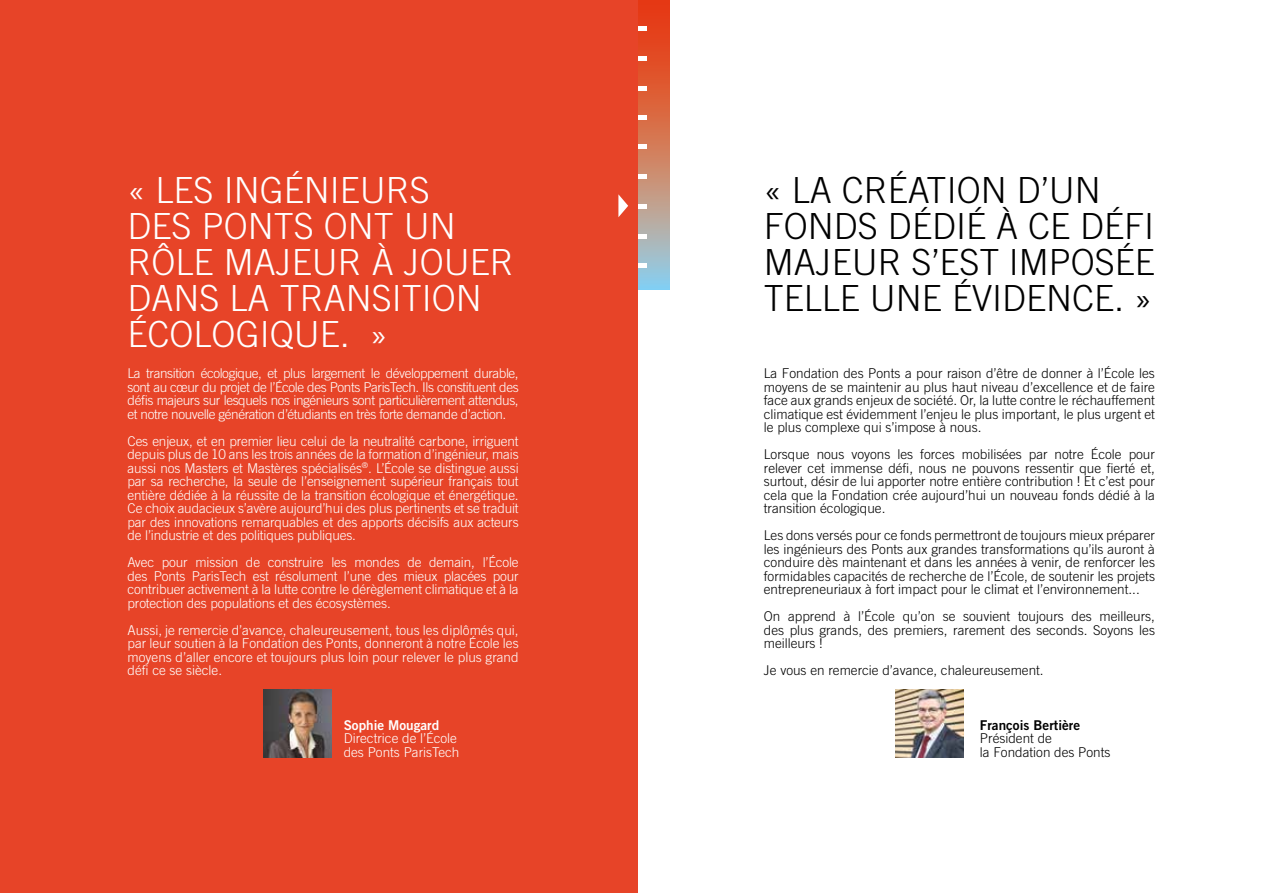
<style>
.page{position:relative;width:1276px;height:893px;background:#fff}
.page>*{position:absolute;margin:0;border:0;box-sizing:border-box;transform-origin:0 0}
.t1{font:300 36px/36px "Trade Gothic LT";color:#fff}
.t2{font:300 36px/36px "Trade Gothic LT";color:#000}
.t3{font:300 13.5px/13.5px "Trade Gothic LT";letter-spacing:-.01em;color:#fff;text-align:justify}
.t4{font:300 13.5px/13.5px "Trade Gothic LT";color:#000;text-align:justify}
.t5{font:13.5px "Trade Gothic LT Bold Two";color:#000}
.t6{font:13.5px "Trade Gothic LT Bold Two";color:#fff}
</style>
<div class="page">
<svg style="left:638px;top:0;width:31px;height:289px;background:#cb7f68"></svg>
<div style="left:636px;top:26px;width:10px;height:5px;background:#fff"></div>
<hr style="left:636px;top:145px;width:10px;height:4px;background:#fff">
<hr style="left:636px;top:86px;width:10px;height:4px;background:#fff">
<div style="left:636px;top:204px;width:10px;height:5px;background:#fff"></div>
<div style="left:636px;top:56px;width:10px;height:5px;background:#fff"></div>
<div style="left:636px;top:174px;width:10px;height:5px;background:#fff"></div>
<hr style="left:636px;top:116px;width:10px;height:4px;background:#fff">
<hr style="left:636px;top:234px;width:10px;height:4px;background:#fff">
<hr style="left:636px;top:264px;width:10px;height:4px;background:#fff">
<div style="left:0;top:0;width:638px;height:893px;background:#e74428"></div>
<img style="left:264px;top:690px;width:67px;height:68px">
<img style="left:896px;top:690px;width:67px;height:68px">
<svg style="left:618px;top:194px;width:10px;height:23px"></svg>
<h1 class="t1" style="left:128px;top:171px;width:388px">« LES INGÉNIEURS<br>DES PONTS ONT UN<br>RÔLE MAJEUR À JOUER<br>DANS LA TRANSITION<br>ÉCOLOGIQUE. »</h1>
<h1 class="t2" style="left:764px;top:171px;width:392px">« LA CRÉATION D’UN<br>FONDS DÉDIÉ À CE DÉFI<br>MAJEUR S’EST IMPOSÉE<br>TELLE UNE ÉVIDENCE. »</h1>
<p class="t3" style="left:128px;top:367px;width:392px">La transition écologique, et plus largement le développement durable, sont au cœur du projet de l’École des Ponts ParisTech. Ils constituent des défis majeurs sur lesquels nos ingénieurs sont particulièrement attendus, et notre nouvelle génération d’étudiants en très forte demande d’action.</p>
<p class="t3" style="left:128px;top:434px;width:393px">Ces enjeux, et en premier lieu celui de la neutralité carbone, irriguent depuis plus de 10 ans les trois années de la formation d’ingénieur, mais aussi nos Masters et Mastères spécialisés<sup>®</sup>. L’École se distingue aussi par sa recherche, la seule de l’enseignement supérieur français tout entière dédiée à la réussite de la transition écologique et énergétique.<br>Ce choix audacieux s’avère aujourd’hui des plus pertinents et se traduit par des innovations remarquables et des apports décisifs aux acteurs de l’industrie et des politiques publiques.</p>
<p class="t3" style="left:128px;top:556px;width:392px">Avec pour mission de construire les mondes de demain, l’École des Ponts ParisTech est résolument l’une des mieux placées pour contribuer activement à la lutte contre le dérèglement climatique et à la protection des populations et des écosystèmes.</p>
<p class="t3" style="left:128px;top:623px;width:392px">Aussi, je remercie d’avance, chaleureusement, tous les diplômés qui, par leur soutien à la Fondation des Ponts, donneront à notre École les moyens d’aller encore et toujours plus loin pour relever le plus grand défi ce se siècle.</p>
<p class="t6" style="left:344px;top:716px;width:97px">Sophie Mougard</p>
<p class="t3" style="left:344px;top:731px;width:117px">Directrice de l’École des Ponts ParisTech</p>
<p class="t4" style="left:764px;top:367px;width:392px">La Fondation des Ponts a pour raison d’être de donner à l’École les moyens de se maintenir au plus haut niveau d’excellence et de faire face aux grands enjeux de société. Or, la lutte contre le réchauffement climatique est évidemment l’enjeu le plus important, le plus urgent et le plus complexe qui s’impose à nous.</p>
<p class="t4" style="left:764px;top:448px;width:392px">Lorsque nous voyons les forces mobilisées par notre École pour relever cet immense défi, nous ne pouvons ressentir que fierté et, surtout, désir de lui apporter notre entière contribution ! Et c’est pour cela que la Fondation crée aujourd’hui un nouveau fonds dédié à la transition écologique.</p>
<p class="t4" style="left:764px;top:529px;width:393px">Les dons versés pour ce fonds permettront de toujours mieux préparer les ingénieurs des Ponts aux grandes transformations qu’ils auront à conduire dès maintenant et dans les années à venir, de renforcer les formidables capacités de recherche de l’École, de soutenir les projets entrepreneuriaux à fort impact pour le climat et l’environnement...</p>
<p class="t4" style="left:764px;top:610px;width:392px">On apprend à l’École qu’on se souvient toujours des meilleurs, des plus grands, des premiers, rarement des seconds. Soyons les meilleurs !</p>
<p class="t4" style="left:764px;top:664px;width:281px">Je vous en remercie d’avance, chaleureusement.</p>
<p class="t5" style="left:980px;top:716px;width:102px">François Bertière</p>
<p class="t4" style="left:980px;top:731px;width:132px">Président de<br>la Fondation des Ponts</p>
</div>
